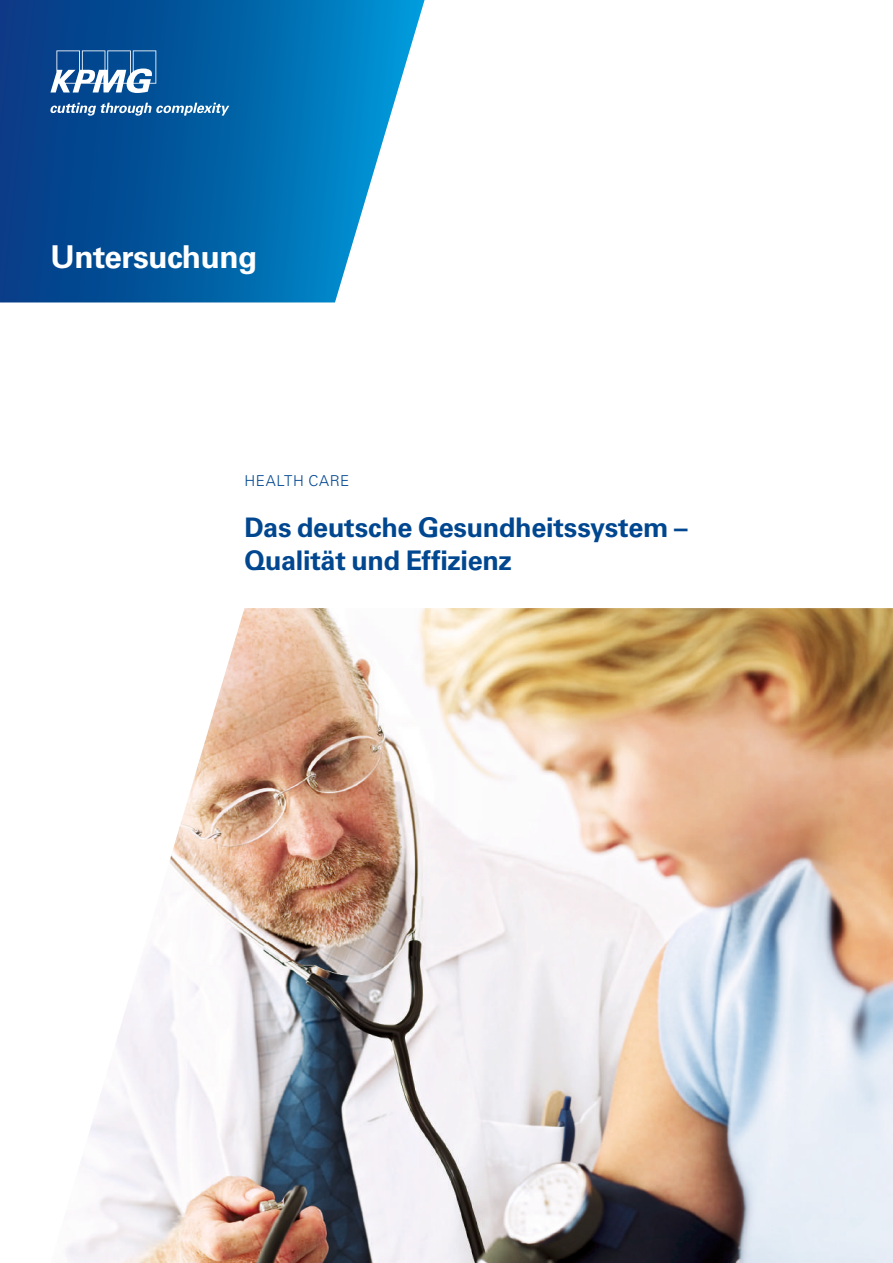
<style>
.page{position:relative;width:893px;height:1263px;background:#fff}
.page>*{position:absolute;margin:0;border:0;box-sizing:border-box;transform-origin:0 0}
.t1{font:700 31.5px "Univers LT Std";letter-spacing:-.015em;color:#fff}
.t2{font:700 27px/33px "Univers LT Std";letter-spacing:-.01em;color:#014790}
.t3{font:300 15px "Univers LT Std";letter-spacing:.04em;color:#014790}
</style>
<div class="page">
<img style="left:66px;top:608px;width:827px;height:655px">
<svg style="left:0;top:0;width:425px;height:302px;background:#1f72b0"></svg>
<svg style="left:50px;top:50px;width:179px;height:66px;background:#3372ab"></svg>
<p class="t1" style="left:50px;top:238px;width:209px">Untersuchung</p>
<p class="t3" style="left:244px;top:471px;width:106px">HEALTH CARE</p>
<p class="t2" style="left:244px;top:511px;width:445px">Das deutsche Gesundheitssystem –<br>Qualität und Effizienz</p>
</div>
